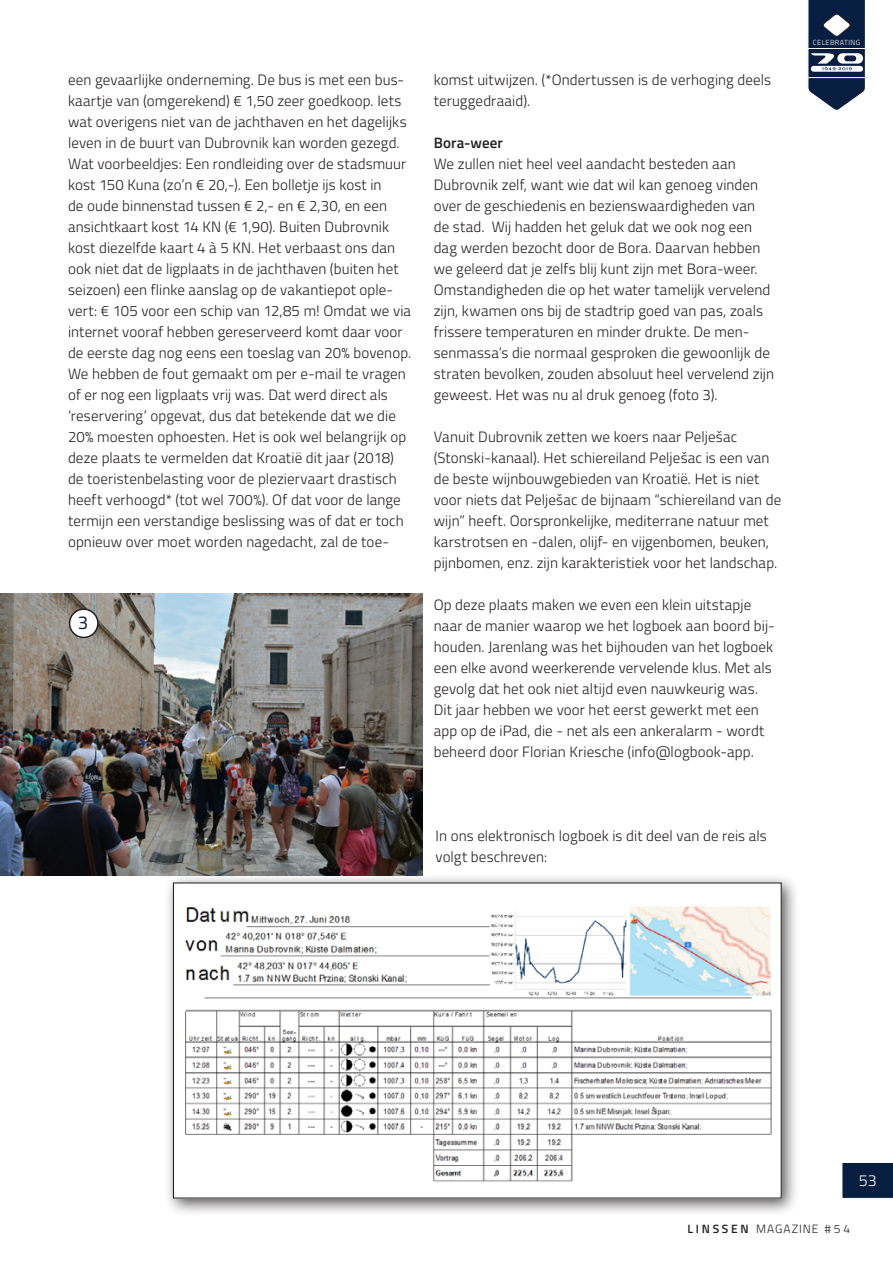
<style>
.page{position:relative;width:893px;height:1263px;background:#fff}
.page>*{position:absolute;margin:0;border:0;box-sizing:border-box;transform-origin:0 0}
.SP_plattetekst{font:18.6px "Titillium Web";color:#071e40}
.t1{font:300 16.05px "Titillium Web";color:#fff}
.SP_plattetekst-2{font:300 15px/21px "Titillium Web";letter-spacing:.005em;color:#231f20}
.SP_plattetekst-3{font:600 15px "Titillium Web";letter-spacing:.01em;color:#231f20}
.t2{font:300 12px "Titillium Web";letter-spacing:.08em;color:#231f20}
.t3{font:300 7.35px "Titillium Web";letter-spacing:.05em;color:#fff}
.s1{font-weight:600}
</style>
<div class="page">
<div style="left:163px;top:873px;width:637px;height:344px;background:#231f20;opacity:.75"></div>
<img style="left:175px;top:884px;width:605px;height:312px">
<img style="left:0;top:593px;width:422px;height:282px">
<div style="left:70px;top:609px;width:28px;height:28px;background:#fff;border-radius:50%"></div>
<div style="left:69px;top:608px;width:30px;height:30px;border:2px solid #231f20;border-radius:50%"></div>
<div style="left:842px;top:1163px;width:51px;height:35px;background:#071e40"></div>
<svg style="left:808px;top:0;width:57px;height:111px"></svg>
<p class="SP_plattetekst-2" style="left:68px;top:68px;width:345px">een gevaarlijke onderneming. De bus is met een bus&shy;kaartje van (omgerekend) € 1,50 zeer goedkoop. Iets wat overigens niet van de jachthaven en het dagelijks leven in de buurt van Dubrovnik kan worden gezegd.<br>Wat voorbeeldjes: Een rondleiding over de stadsmuur kost 150 Kuna (zo’n € 20,-). Een bolletje ijs kost in<br>de oude binnenstad tussen € 2,- en € 2,30, en een ansichtkaart kost 14 KN (€ 1,90). Buiten Dubrovnik kost diezelfde kaart 4 à 5 KN. Het verbaast ons dan ook niet dat de ligplaats in de jachthaven (buiten het seizoen) een flinke aanslag op de vakantiepot ople&shy;vert: € 105 voor een schip van 12,85 m! Omdat we via internet vooraf hebben gereserveerd komt daar voor de eerste dag nog eens een toeslag van 20% bovenop.<br>We hebben de fout gemaakt om per e-mail te vragen of er nog een ligplaats vrij was. Dat werd direct als ‘reservering’ opgevat, dus dat betekende dat we die 20% moesten ophoesten. Het is ook wel belangrijk op deze plaats te vermelden dat Kroatië dit jaar (2018) de toeristenbelasting voor de pleziervaart drastisch heeft verhoogd* (tot wel 700%). Of dat voor de lange termijn een verstandige beslissing was of dat er toch opnieuw over moet worden nagedacht, zal de toe-</p>
<p class="SP_plattetekst-2" style="left:434px;top:68px;width:339px">komst uitwijzen. (*Ondertussen is de verhoging deels teruggedraaid).</p>
<p class="SP_plattetekst-3" style="left:434px;top:131px;width:71px">Bora-weer</p>
<p class="SP_plattetekst-2" style="left:434px;top:152px;width:342px">We zullen niet heel veel aandacht besteden aan Dubrovnik zelf, want wie dat wil kan genoeg vinden over de geschiedenis en bezienswaardigheden van de stad. Wij hadden het geluk dat we ook nog een dag werden bezocht door de Bora. Daarvan hebben we geleerd dat je zelfs blij kunt zijn met Bora-weer.<br>Omstandigheden die op het water tamelijk vervelend zijn, kwamen ons bij de stadtrip goed van pas, zoals frissere temperaturen en minder drukte. De men&shy;senmassa’s die normaal gesproken die gewoonlijk de straten bevolken, zouden absoluut heel vervelend zijn geweest. Het was nu al druk genoeg (foto 3).</p>
<p class="SP_plattetekst-2" style="left:434px;top:425px;width:349px">Vanuit Dubrovnik zetten we koers naar Pelješac (Stonski-kanaal). Het schiereiland Pelješac is een van de beste wijnbouwgebieden van Kroatië. Het is niet voor niets dat Pelješac de bijnaam “schiereiland van de wijn” heeft. Oorspronkelijke, mediterrane natuur met karstrotsen en -dalen, olijf- en vijgenbomen, beuken, pijnbomen, enz. zijn karakteristiek voor het landschap.</p>
<p class="SP_plattetekst-2" style="left:434px;top:593px;width:343px">Op deze plaats maken we even een klein uitstapje naar de manier waarop we het logboek aan boord bij&shy;houden. Jarenlang was het bijhouden van het logboek een elke avond weerkerende vervelende klus. Met als gevolg dat het ook niet altijd even nauwkeurig was.<br>Dit jaar hebben we voor het eerst gewerkt met een app op de iPad, die - net als een ankeralarm - wordt beheerd door Florian Kriesche (info@logbook-app.</p>
<p class="SP_plattetekst" style="left:78px;top:609px;width:12px">3</p>
<p class="SP_plattetekst-2" style="left:435px;top:824px;width:333px">In ons elektronisch logboek is dit deel van de reis als volgt beschreven:</p>
<p class="t3" style="left:813px;top:37px;width:49px">CELEBRATING</p>
<p class="t1" style="left:859px;top:1169px;width:19px">53</p>
<p class="t2" style="left:687px;top:1220px;width:164px"><span class="s1">LINSSEN</span> MAGAZINE #54</p>
</div>
